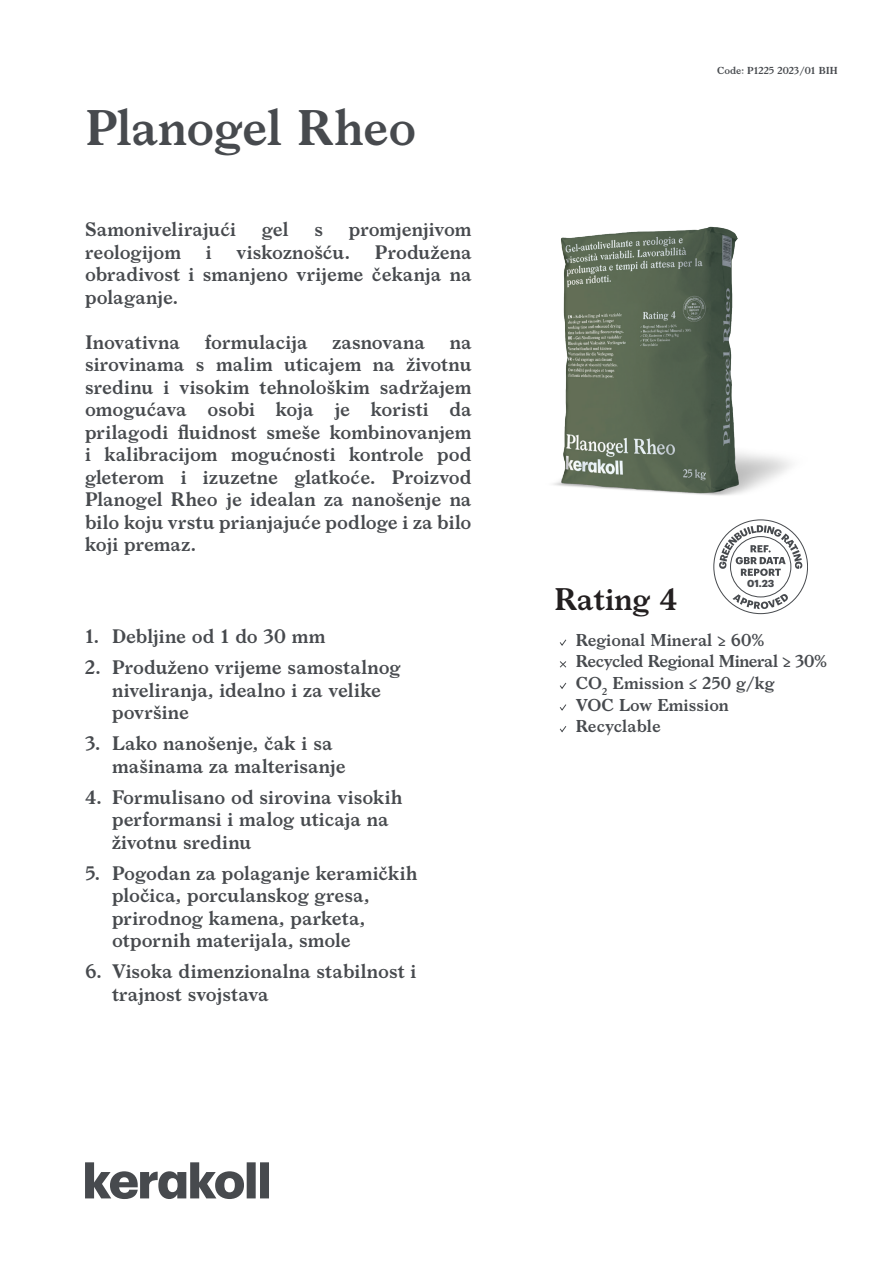
<style>
.page{position:relative;width:893px;height:1263px;background:#fff}
.page>*{position:absolute;margin:0;border:0;box-sizing:border-box;transform-origin:0 0}
.notag_cover_nome_prodotto{font:600 48px "Larish Neue";letter-spacing:-.01em;color:#474a4e}
.cover_eco{font:600 30px "Larish Neue";color:#231f20}
.cover_descrizione_prodotto{font:600 18.75px/22.5px "Larish Neue";color:#474a4e}
.notag_cover_voci_rating{font:600 16.5px "Larish Neue";color:#474a4e}
.notag_cover_voci_rating-2{font:600 16.5px "Larish Neue";letter-spacing:-.025em;color:#474a4e}
.cover_datareport{font:700 10.05px "Graphik";color:#474a4e}
.t1{font:600 9.75px "Larish Neue";color:#474a4e}
</style>
<div class="page">
<svg style="left:713px;top:543px;width:95px;height:71px"></svg>
<svg style="left:85px;top:1162px;width:184px;height:37px"></svg>
<img style="left:553px;top:226px;width:249px;height:317px">
<svg style="left:559px;top:639px;width:8px;height:7px"></svg>
<svg style="left:559px;top:661px;width:8px;height:7px"></svg>
<svg style="left:560px;top:682px;width:7px;height:7px"></svg>
<svg style="left:559px;top:704px;width:8px;height:7px"></svg>
<svg style="left:559px;top:726px;width:8px;height:7px"></svg>
<p class="notag_cover_nome_prodotto" style="left:85px;top:91px;width:333px">Planogel Rheo</p>
<p class="cover_descrizione_prodotto" style="left:85px;top:217px;width:152px">Samonivelirajući</p>
<p class="cover_descrizione_prodotto" style="left:262px;top:217px;width:28px">gel</p>
<p class="cover_descrizione_prodotto" style="left:314px;top:217px;width:10px">s</p>
<p class="cover_descrizione_prodotto" style="left:349px;top:217px;width:124px">promjenjivom</p>
<p class="cover_descrizione_prodotto" style="left:85px;top:239px;width:98px">reologijom</p>
<p class="cover_descrizione_prodotto" style="left:206px;top:239px;width:7px">i</p>
<p class="cover_descrizione_prodotto" style="left:237px;top:239px;width:115px">viskoznošću.</p>
<p class="cover_descrizione_prodotto" style="left:85px;top:239px;width:388px;text-align:justify;text-indent:290px">Produžena obradivost i smanjeno vrijeme čekanja na polaganje.</p>
<p class="cover_descrizione_prodotto" style="left:85px;top:329px;width:96px">Inovativna</p>
<p class="cover_descrizione_prodotto" style="left:205px;top:329px;width:104px">formulacija</p>
<p class="cover_descrizione_prodotto" style="left:332px;top:329px;width:94px">zasnovana</p>
<p class="cover_descrizione_prodotto" style="left:85px;top:329px;width:388px;text-align:justify;text-indent:365px">na sirovinama s malim uticajem na životnu sredinu i visokim tehnološkim sadržajem omogućava osobi koja je koristi da prilagodi fluidnost smeše kombinovanjem i kalibracijom mogućnosti kontrole pod gleterom i izuzetne glatkoće. Proizvod Planogel Rheo je idealan za nanošenje na bilo koju vrstu prianjajuće podloge i za bilo koji premaz.</p>
<p class="cover_descrizione_prodotto" style="left:85px;top:624px;width:242px">1. Debljine od 1 do 30 mm</p>
<p class="cover_descrizione_prodotto" style="left:112px;top:655px;width:290px;text-indent:-27px">2. Produženo vrijeme samostalnog niveliranja, idealno i za velike površine</p>
<p class="cover_descrizione_prodotto" style="left:112px;top:731px;width:235px;text-indent:-27px">3. Lako nanošenje, čak i sa mašinama za malterisanje</p>
<p class="cover_descrizione_prodotto" style="left:112px;top:784px;width:292px;text-indent:-27px">4. Formulisano od sirovina visokih performansi i malog uticaja na životnu sredinu</p>
<p class="cover_descrizione_prodotto" style="left:112px;top:860px;width:307px;text-indent:-27px">5. Pogodan za polaganje keramičkih pločica, porculanskog gresa, prirodnog kamena, parketa, otpornih materijala, smole</p>
<p class="cover_descrizione_prodotto" style="left:112px;top:959px;width:306px;text-indent:-27px">6. Visoka dimenzionalna stabilnost i trajnost svojstava</p>
<p class="t1" style="left:717px;top:63px;width:122px">Code: P1225 2023/01 BIH</p>
<p class="cover_eco" style="left:554px;top:576px;width:125px">Rating 4</p>
<p class="cover_datareport" style="left:747px;top:575px;width:29px">01.23</p>
<p class="notag_cover_voci_rating" style="left:576px;top:627px;width:190px">Regional Mineral ≥ 60%</p>
<p class="notag_cover_voci_rating-2" style="left:576px;top:649px;width:253px">Recycled Regional Mineral ≥ 30%</p>
<p class="notag_cover_voci_rating" style="left:576px;top:670px;width:200px">CO<sub>2</sub> Emission ≤ 250 g/kg</p>
<p class="notag_cover_voci_rating" style="left:576px;top:692px;width:155px">VOC Low Emission</p>
<p class="notag_cover_voci_rating" style="left:576px;top:713px;width:86px">Recyclable</p>
</div>
